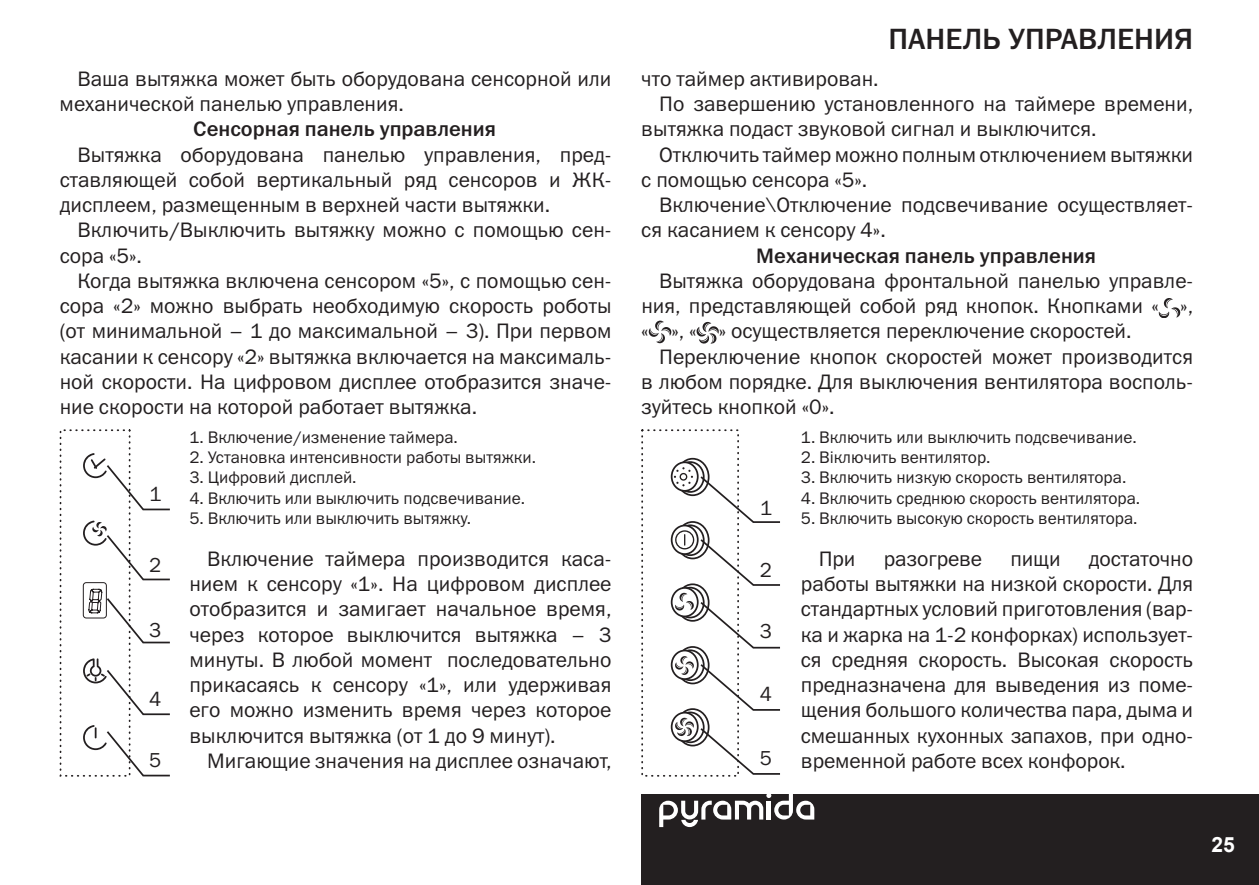
<style>
.page{position:relative;width:1259px;height:885px;background:#fff}
.page>*{position:absolute;margin:0;border:0;box-sizing:border-box;transform-origin:0 0}
.t1{font:29.4px "Franklin Gothic Medium C";color:#231f20}
.t2{font:21px/25.2px "Franklin Gothic Book C";color:#231f20;text-align:justify}
.t3{font:21px "Franklin Gothic Medium C";color:#231f20}
.t4{font:21px "Franklin Gothic";color:#231f20}
.t5{font:700 21px "Arial";color:#fff}
.t6{font:16.8px "Franklin Gothic Book C";color:#231f20}
</style>
<div class="page">
<div style="left:641px;top:794px;width:618px;height:90px;background:#231f20"></div>
<svg style="left:659px;top:794px;width:155px;height:33px"></svg>
<svg style="left:1158px;top:298px;width:22px;height:20px"></svg>
<svg style="left:649px;top:320px;width:22px;height:23px"></svg>
<svg style="left:696px;top:322px;width:23px;height:21px"></svg>
<svg style="left:82px;top:453px;width:88px;height:323px"></svg>
<svg style="left:676px;top:458px;width:32px;height:37px"></svg>
<div style="left:676px;top:458px;width:33px;height:38px;border:2px solid #231f20;border-radius:50%"></div>
<svg style="left:676px;top:462px;width:28px;height:30px"></svg>
<div style="left:676px;top:461px;width:28px;height:31px;border:2px solid #231f20;border-radius:50%"></div>
<svg style="left:671px;top:462px;width:27px;height:29px"></svg>
<div style="left:671px;top:461px;width:27px;height:30px;border:2px solid #231f20;border-radius:50%"></div>
<div style="left:671px;top:649px;width:27px;height:30px;border:2px solid #231f20;border-radius:50%"></div>
<div style="left:671px;top:587px;width:27px;height:30px;border:2px solid #231f20;border-radius:50%"></div>
<div style="left:671px;top:711px;width:27px;height:31px;border:2px solid #231f20;border-radius:50%"></div>
<div style="left:671px;top:524px;width:27px;height:31px;border:2px solid #231f20;border-radius:50%"></div>
<svg style="left:674px;top:467px;width:106px;height:308px"></svg>
<h1 class="t1" style="left:888px;top:22px;width:306px">ПАНЕЛЬ УПРАВЛЕНИЯ</h1>
<p class="t2" style="left:60px;top:66px;width:553px;text-indent:18px">Ваша вытяжка может быть оборудована сенсорной или механической панелью управления.</p>
<p class="t3" style="left:193px;top:117px;width:304px">Сенсорная панель управления</p>
<p class="t2" style="left:60px;top:141px;width:553px;text-indent:18px">Вытяжка оборудована панелью управления, пред&shy;ставляющей собой вертикальный ряд сенсоров и ЖК&shy;дисплеем, размещенным в верхней части вытяжки.</p>
<p class="t2" style="left:60px;top:217px;width:553px;text-indent:18px">Включить/Выключить вытяжку можно с помощью сен&shy;сора «5».</p>
<p class="t2" style="left:60px;top:268px;width:553px;text-indent:18px">Когда вытяжка включена сенсором «5», с помощью сен&shy;сора «2» можно выбрать необходимую скорость роботы (от минимальной – 1 до максимальной – 3). При первом касании к сенсору «2» вытяжка включается на максималь&shy;ной скорости. На цифровом дисплее отобразится значе&shy;ние скорости на которой работает вытяжка.</p>
<p class="t2" style="left:641px;top:66px;width:239px">что таймер активирован.</p>
<p class="t2" style="left:659px;top:91px;width:535px">По завершению установленного на таймере времени,</p>
<p class="t2" style="left:641px;top:116px;width:457px">вытяжка подаст звуковой сигнал и выключится.</p>
<p class="t2" style="left:659px;top:141px;width:535px">Отключить таймер можно полным отключением вытяжки</p>
<p class="t2" style="left:641px;top:167px;width:227px">с помощью сенсора «5».</p>
<p class="t2" style="left:659px;top:192px;width:535px">Включение\Отключение подсвечивание осуществляет-</p>
<p class="t2" style="left:641px;top:217px;width:246px">ся касанием к сенсору 4».</p>
<p class="t3" style="left:756px;top:244px;width:341px">Механическая панель управления</p>
<p class="t2" style="left:641px;top:268px;width:553px;text-indent:18px">Вытяжка оборудована фронтальной панелью управле&shy;ния, представляющей собой ряд кнопок. Кнопками « », « », « » осуществляется переключение скоростей.</p>
<p class="t2" style="left:641px;top:343px;width:553px;text-indent:18px">Переключение кнопок скоростей может производится в любом порядке. Для выключения вентилятора восполь&shy;зуйтесь кнопкой «0».</p>
<p class="t4" style="left:149px;top:481px;width:14px">1</p>
<p class="t6" style="left:189px;top:428px;width:270px">1. Включение/изменение таймера.</p>
<p class="t6" style="left:189px;top:448px;width:348px">2. Установка интенсивности работы вытяжки.</p>
<p class="t6" style="left:189px;top:468px;width:169px">3. Цифровий дисплей.</p>
<p class="t6" style="left:189px;top:488px;width:337px">4. Включить или выключить подсвечивание.</p>
<p class="t6" style="left:189px;top:508px;width:283px">5. Включить или выключить вытяжку.</p>
<p class="t4" style="left:760px;top:495px;width:14px">1</p>
<p class="t6" style="left:801px;top:428px;width:337px">1. Включить или выключить подсвечивание.</p>
<p class="t6" style="left:801px;top:448px;width:191px">2. Віключить вентилятор.</p>
<p class="t6" style="left:801px;top:468px;width:327px">3. Включить низкую скорость вентилятора.</p>
<p class="t6" style="left:801px;top:488px;width:341px">4. Включить среднюю скорость вентилятора.</p>
<p class="t6" style="left:801px;top:508px;width:338px">5. Включить высокую скорость вентилятора.</p>
<p class="t4" style="left:149px;top:551px;width:14px">2</p>
<p class="t4" style="left:149px;top:617px;width:14px">3</p>
<p class="t4" style="left:149px;top:686px;width:14px">4</p>
<p class="t4" style="left:149px;top:747px;width:14px">5</p>
<p class="t2" style="left:189px;top:545px;width:423px;text-indent:18px">Включение таймера производится каса&shy;нием к сенсору «1». На цифровом дисплее отобразится и замигает начальное время, через которое выключится вытяжка – 3 минуты. В любой момент последовательно прикасаясь к сенсору «1», или удерживая его можно изменить время через которое выключится вытяжка (от 1 до 9 минут).</p>
<p class="t2" style="left:207px;top:747px;width:406px">Мигающие значения на дисплее означают,</p>
<p class="t4" style="left:760px;top:557px;width:14px">2</p>
<p class="t4" style="left:760px;top:617px;width:14px">3</p>
<p class="t4" style="left:760px;top:680px;width:14px">4</p>
<p class="t4" style="left:760px;top:744px;width:14px">5</p>
<p class="t2" style="left:819px;top:545px;width:38px">При</p>
<p class="t2" style="left:883px;top:545px;width:100px">разогреве</p>
<p class="t2" style="left:1010px;top:545px;width:52px">пищи</p>
<p class="t2" style="left:801px;top:545px;width:394px;text-indent:288px">достаточно работы вытяжки на низкой скорости. Для стандартных условий приготовления (вар&shy;ка и жарка на 1-2 конфорках) использует&shy;ся средняя скорость. Высокая скорость предназначена для выведения из поме&shy;щения большого количества пара, дыма и смешанных кухонных запахов, при одно&shy;временной работе всех конфорок.</p>
<p class="t5" style="left:1211px;top:830px;width:25px">25</p>
</div>
